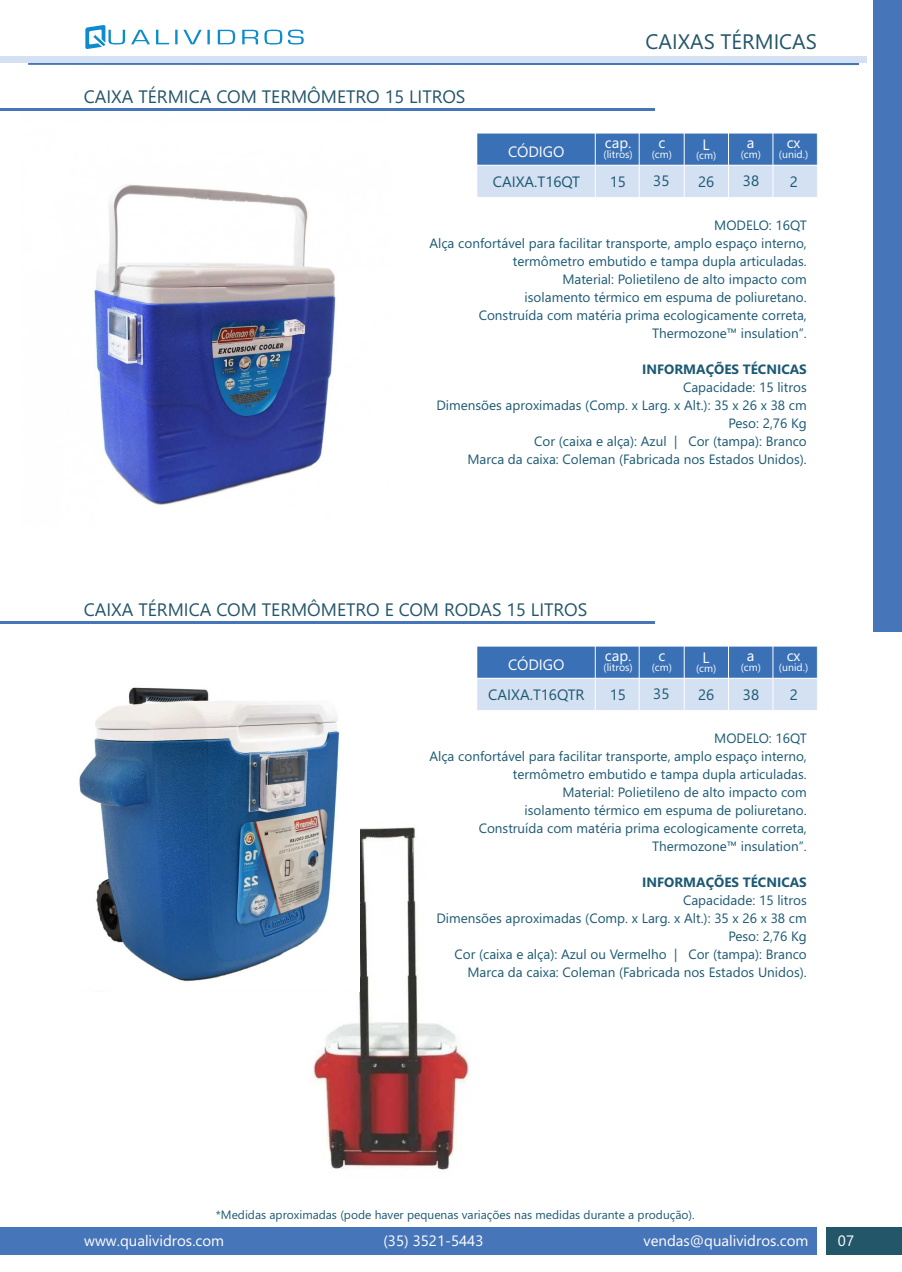
<style>
.page{position:relative;width:902px;height:1272px;background:#fff}
.page>*{position:absolute;margin:0;border:0;box-sizing:border-box;transform-origin:0 0}
.t1{font:21px "Segoe UI";color:#245669}
.t2{font:18px "Segoe UI";color:#245669}
.t3{font:15px "Segoe UI";color:#fefefe}
.t4{font:15px "Segoe UI";color:#1c5972}
.t5{font:13.5px/18px "Segoe UI";color:#1c5972;text-align:right}
.t6{font:700 13.5px "Segoe UI";color:#1c5972}
.t7{font:12px "Segoe UI";color:#1c5972}
.t8{font:10.5px "Segoe UI";color:#fefefe}
</style>
<div class="page">
<img style="left:309px;top:827px;width:161px;height:343px">
<div style="left:0;top:1227px;width:816px;height:27px;background:#4775b9"></div>
<div style="left:826px;top:1227px;width:75px;height:27px;background:#245669"></div>
<div style="left:872px;top:0;width:29px;height:631px;background:#4775b9"></div>
<svg style="left:28px;top:62px;width:830px;height:3px;background:#789acd"></svg>
<div style="left:0;top:56px;width:866px;height:6px;background:#d3e1f3"></div>
<svg style="left:85px;top:25px;width:219px;height:24px"></svg>
<hr style="left:0;top:108px;width:654px;height:3px;background:#4775b9">
<div style="left:476px;top:133px;width:119px;height:32px;background:#3970b6"></div>
<div style="left:595px;top:133px;width:44px;height:32px;background:#3970b6"></div>
<div style="left:639px;top:133px;width:45px;height:32px;background:#3970b6"></div>
<div style="left:684px;top:133px;width:44px;height:32px;background:#3970b6"></div>
<div style="left:728px;top:133px;width:44px;height:32px;background:#3970b6"></div>
<div style="left:772px;top:133px;width:45px;height:32px;background:#3970b6"></div>
<div style="left:476px;top:165px;width:119px;height:32px;background:#d3e1f3"></div>
<div style="left:595px;top:165px;width:44px;height:32px;background:#d3e1f3"></div>
<div style="left:639px;top:165px;width:45px;height:32px;background:#d3e1f3"></div>
<div style="left:684px;top:165px;width:44px;height:32px;background:#d3e1f3"></div>
<div style="left:728px;top:165px;width:44px;height:32px;background:#d3e1f3"></div>
<div style="left:772px;top:165px;width:45px;height:32px;background:#d3e1f3"></div>
<hr style="left:476px;top:133px;width:1px;height:65px;background:#fefefe">
<hr style="left:594px;top:133px;width:1px;height:65px;background:#fefefe">
<hr style="left:638px;top:133px;width:1px;height:65px;background:#fefefe">
<hr style="left:683px;top:133px;width:1px;height:65px;background:#fefefe">
<hr style="left:728px;top:133px;width:1px;height:65px;background:#fefefe">
<hr style="left:772px;top:133px;width:1px;height:65px;background:#fefefe">
<hr style="left:816px;top:133px;width:1px;height:65px;background:#fefefe">
<hr style="left:476px;top:165px;width:341px;height:1px;background:#fefefe">
<hr style="left:476px;top:133px;width:341px;height:1px;background:#fefefe">
<img style="left:94px;top:184px;width:243px;height:321px">
<hr style="left:0;top:621px;width:654px;height:3px;background:#4775b9">
<div style="left:476px;top:646px;width:119px;height:32px;background:#3970b6"></div>
<div style="left:595px;top:646px;width:44px;height:32px;background:#3970b6"></div>
<div style="left:639px;top:646px;width:45px;height:32px;background:#3970b6"></div>
<div style="left:684px;top:646px;width:44px;height:32px;background:#3970b6"></div>
<div style="left:728px;top:646px;width:44px;height:32px;background:#3970b6"></div>
<div style="left:772px;top:646px;width:45px;height:32px;background:#3970b6"></div>
<div style="left:476px;top:678px;width:119px;height:32px;background:#d3e1f3"></div>
<div style="left:595px;top:678px;width:44px;height:32px;background:#d3e1f3"></div>
<div style="left:639px;top:678px;width:45px;height:32px;background:#d3e1f3"></div>
<div style="left:684px;top:678px;width:44px;height:32px;background:#d3e1f3"></div>
<div style="left:728px;top:678px;width:44px;height:32px;background:#d3e1f3"></div>
<div style="left:772px;top:678px;width:45px;height:32px;background:#d3e1f3"></div>
<hr style="left:476px;top:645px;width:1px;height:65px;background:#fefefe">
<hr style="left:594px;top:645px;width:1px;height:65px;background:#fefefe">
<hr style="left:638px;top:645px;width:1px;height:65px;background:#fefefe">
<hr style="left:683px;top:645px;width:1px;height:65px;background:#fefefe">
<hr style="left:728px;top:645px;width:1px;height:65px;background:#fefefe">
<hr style="left:772px;top:645px;width:1px;height:65px;background:#fefefe">
<hr style="left:816px;top:645px;width:1px;height:65px;background:#fefefe">
<hr style="left:476px;top:677px;width:341px;height:1px;background:#fefefe">
<img style="left:79px;top:687px;width:280px;height:304px">
<h2 class="t2" style="left:84px;top:90px;width:383px">CAIXA TÉRMICA COM TERMÔMETRO 15 LITROS</h2>
<h1 class="t1" style="left:645px;top:33px;width:173px">CAIXAS TÉRMICAS</h1>
<p class="t3" style="left:508px;top:146px;width:58px">CÓDIGO</p>
<p class="t4" style="left:492px;top:176px;width:89px">CAIXA.T16QT</p>
<p class="t3" style="left:604px;top:137px;width:28px">cap.</p>
<p class="t8" style="left:603px;top:151px;width:31px">(litros)</p>
<p class="t4" style="left:609px;top:176px;width:18px">15</p>
<p class="t3" style="left:658px;top:137px;width:8px">c</p>
<p class="t8" style="left:651px;top:151px;width:22px">(cm)</p>
<p class="t4" style="left:653px;top:175px;width:18px">35</p>
<p class="t3" style="left:702px;top:139px;width:9px">L</p>
<p class="t8" style="left:696px;top:151px;width:22px">(cm)</p>
<p class="t3" style="left:747px;top:137px;width:9px">a</p>
<p class="t8" style="left:740px;top:151px;width:22px">(cm)</p>
<p class="t4" style="left:698px;top:176px;width:18px">26</p>
<p class="t4" style="left:743px;top:175px;width:18px">38</p>
<p class="t3" style="left:786px;top:137px;width:15px">cx</p>
<p class="t8" style="left:778px;top:151px;width:31px">(unid.)</p>
<p class="t4" style="left:789px;top:176px;width:10px">2</p>
<p class="t5" style="left:429px;top:218px;width:379px">MODELO: 16QT<br>Alça confortável para facilitar transporte, amplo espaço interno, termômetro embutido e tampa dupla articuladas.<br>Material: Polietileno de alto impacto com<br>isolamento térmico em espuma de poliuretano.<br>Construída com matéria prima ecologicamente correta, Thermozone™ insulation”.</p>
<p class="t6" style="left:642px;top:364px;width:166px">INFORMAÇÕES TÉCNICAS</p>
<p class="t5" style="left:436px;top:379px;width:372px">Capacidade: 15 litros<br>Dimensões aproximadas (Comp. x Larg. x Alt.): 35 x 26 x 38 cm Peso: 2,76 Kg<br>Cor (caixa e alça): Azul | Cor (tampa): Branco<br>Marca da caixa: Coleman (Fabricada nos Estados Unidos).</p>
<h2 class="t2" style="left:84px;top:602px;width:505px">CAIXA TÉRMICA COM TERMÔMETRO E COM RODAS 15 LITROS</h2>
<p class="t3" style="left:508px;top:659px;width:58px">CÓDIGO</p>
<p class="t4" style="left:488px;top:688px;width:98px">CAIXA.T16QTR</p>
<p class="t3" style="left:604px;top:649px;width:28px">cap.</p>
<p class="t8" style="left:603px;top:663px;width:31px">(litros)</p>
<p class="t4" style="left:609px;top:689px;width:18px">15</p>
<p class="t3" style="left:658px;top:649px;width:8px">c</p>
<p class="t8" style="left:651px;top:663px;width:22px">(cm)</p>
<p class="t4" style="left:653px;top:688px;width:18px">35</p>
<p class="t3" style="left:702px;top:652px;width:9px">L</p>
<p class="t8" style="left:696px;top:664px;width:22px">(cm)</p>
<p class="t3" style="left:747px;top:649px;width:9px">a</p>
<p class="t8" style="left:740px;top:663px;width:22px">(cm)</p>
<p class="t4" style="left:698px;top:689px;width:18px">26</p>
<p class="t4" style="left:743px;top:688px;width:18px">38</p>
<p class="t3" style="left:786px;top:649px;width:15px">cx</p>
<p class="t8" style="left:778px;top:663px;width:31px">(unid.)</p>
<p class="t4" style="left:789px;top:689px;width:10px">2</p>
<p class="t5" style="left:429px;top:730px;width:379px">MODELO: 16QT<br>Alça confortável para facilitar transporte, amplo espaço interno, termômetro embutido e tampa dupla articuladas.<br>Material: Polietileno de alto impacto com<br>isolamento térmico em espuma de poliuretano.<br>Construída com matéria prima ecologicamente correta, Thermozone™ insulation”.</p>
<p class="t6" style="left:642px;top:877px;width:166px">INFORMAÇÕES TÉCNICAS</p>
<p class="t5" style="left:436px;top:892px;width:372px">Capacidade: 15 litros<br>Dimensões aproximadas (Comp. x Larg. x Alt.): 35 x 26 x 38 cm Peso: 2,76 Kg<br>Cor (caixa e alça): Azul ou Vermelho | Cor (tampa): Branco Marca da caixa: Coleman (Fabricada nos Estados Unidos).</p>
<p class="t7" style="left:216px;top:1209px;width:480px">*Medidas aproximadas (pode haver pequenas variações nas medidas durante a produção).</p>
<p class="t3" style="left:84px;top:1234px;width:141px">www.qualividros.com</p>
<p class="t3" style="left:383px;top:1235px;width:102px">(35) 3521-5443</p>
<p class="t3" style="left:643px;top:1234px;width:166px">vendas@qualividros.com</p>
<p class="t3" style="left:837px;top:1235px;width:18px">07</p>
</div>
